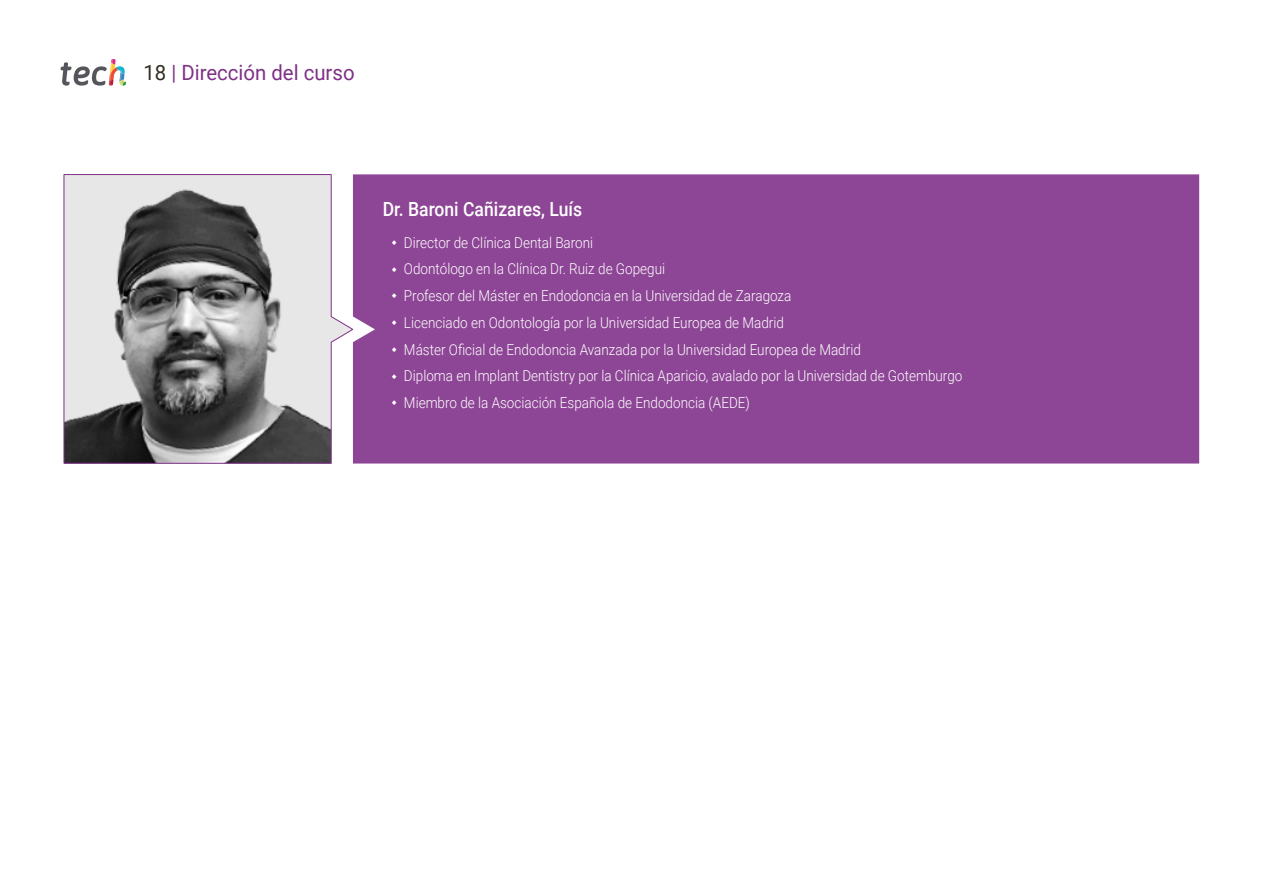
<style>
.page{position:relative;width:1263px;height:893px;background:#fff}
.page>*{position:absolute;margin:0;border:0;box-sizing:border-box;transform-origin:0 0}
.t1{font:21px "Roboto";color:#7e3187}
.t2{font:500 19.5px "Roboto";color:#fff;scale:.9 1}
.t3{font:300 15px/26.7px "Roboto";color:#fff;scale:.9 1}
.s1{color:#312e20}
</style>
<div class="page">
<div style="left:353px;top:174px;width:846px;height:290px;background:#8d4595"></div>
<svg style="left:64px;top:174px;width:289px;height:290px;background:#a09fa0"></svg>
<svg style="left:61px;top:59px;width:65px;height:27px"></svg>
<svg style="left:392px;top:240px;width:5px;height:5px"></svg>
<svg style="left:392px;top:267px;width:5px;height:5px"></svg>
<svg style="left:392px;top:293px;width:5px;height:5px"></svg>
<svg style="left:392px;top:320px;width:5px;height:5px"></svg>
<svg style="left:392px;top:347px;width:5px;height:5px"></svg>
<svg style="left:392px;top:374px;width:5px;height:5px"></svg>
<svg style="left:392px;top:400px;width:5px;height:5px"></svg>
<h1 class="t1" style="left:144px;top:57px;width:213px"><span class="s1">18</span> | Dirección del curso</h1>
<h2 class="t2" style="left:383px;top:195px;width:223px">Dr. Baroni Cañizares, Luís</h2>
<p class="t3" style="left:404px;top:228px;width:622px">Director de Clínica Dental Baroni<br>Odontólogo en la Clínica Dr. Ruiz de Gopegui<br>Profesor del Máster en Endodoncia en la Universidad de Zaragoza<br>Licenciado en Odontología por la Universidad Europea de Madrid<br>Máster Oficial de Endodoncia Avanzada por la Universidad Europea de Madrid<br>Diploma en Implant Dentistry por la Clínica Aparicio, avalado por la Universidad de Gotemburgo Miembro de la Asociación Española de Endodoncia (AEDE)</p>
</div>
